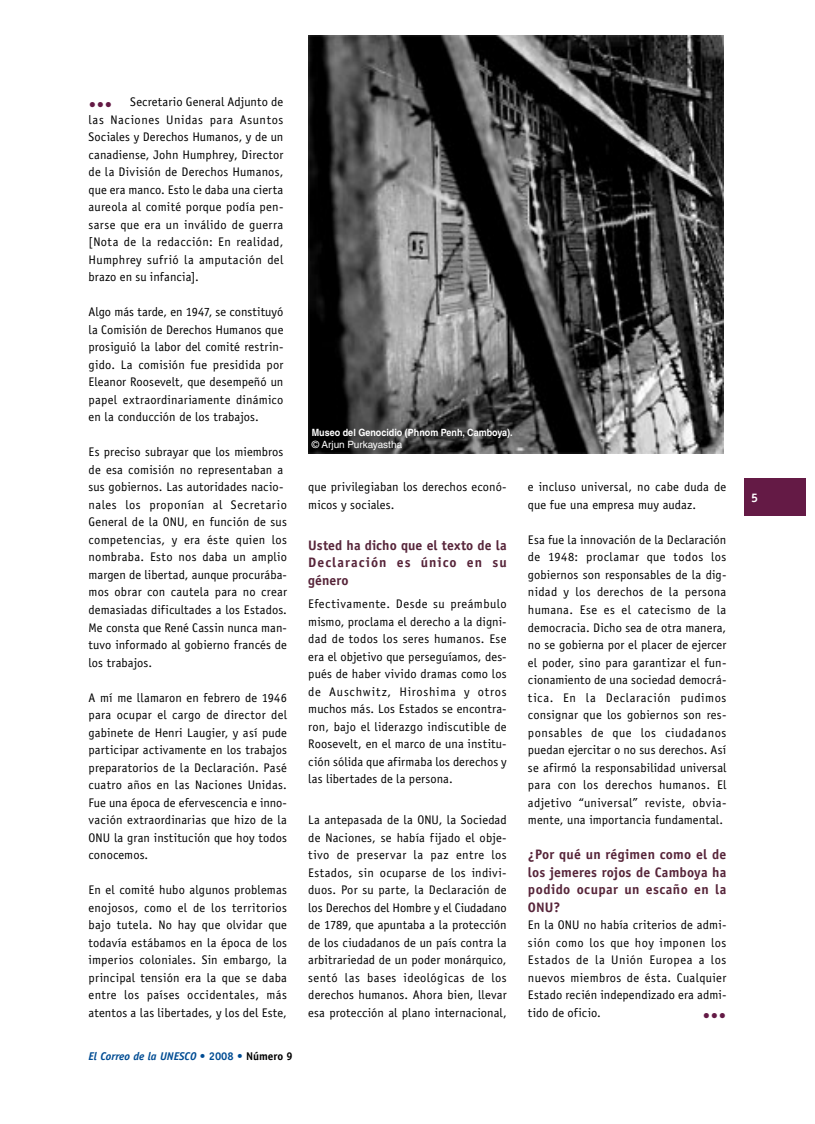
<style>
.page{position:relative;width:815px;height:1124px;background:#fff}
.page>*{position:absolute;margin:0;border:0;box-sizing:border-box;transform-origin:0 0}
.t1{font:17.5px "Wingdings";color:#641a45}
.t2{font:700 13.75px/17.5px "Officina Sans";letter-spacing:.015em;color:#57253a;text-align:justify}
.t3{font:12.5px/17.5px "Officina Sans Std";letter-spacing:.01em;color:#000;text-align:justify}
.t4{font:700 12.5px "Officina Sans";color:#fff}
.t5{font:italic 700 11.25px "Officina Sans";color:#004c93}
.t6{font:700 10px "Helvetica LT Std";color:#fff;scale:.9 1}
.t7{font:10px "Helvetica LT Std";color:#fff}
.s1{color:#641a45}
.s2{font-style:normal}
.s3{font-style:normal;color:#000}
</style>
<div class="page">
<div style="left:744px;top:478px;width:61px;height:38px;background:#641a45"></div>
<img style="left:308px;top:35px;width:415px;height:419px">
<p class="t3" style="left:89px;top:93px;width:196px"><span class="s1">•••</span> Secretario General Adjunto de las Naciones Unidas para Asuntos Sociales y Derechos Humanos, y de un canadiense, John Humphrey, Director de la División de Derechos Humanos, que era manco. Esto le daba una cierta aureola al comité porque podía pen&shy;sarse que era un inválido de guerra [Nota de la redacción: En realidad, Humphrey sufrió la amputación del brazo en su infancia].</p>
<p class="t3" style="left:89px;top:303px;width:196px">Algo más tarde, en 1947, se constituyó la Comisión de Derechos Humanos que prosiguió la labor del comité restrin&shy;gido. La comisión fue presidida por Eleanor Roosevelt, que desempeñó un papel extraordinariamente dinámico en la conducción de los trabajos.</p>
<p class="t3" style="left:89px;top:443px;width:200px;text-align:left">Es preciso subrayar que los miembros de esa comisión no representaban a sus gobiernos. Las autoridades nacio&shy;nales los proponían al Secretario General de la ONU, en función de sus competencias, y era éste quien los nombraba. Esto nos daba un amplio margen de libertad, aunque procurába&shy;mos obrar con cautela para no crear demasiadas dificultades a los Estados.<br>Me consta que René Cassin nunca man&shy;tuvo informado al gobierno francés de los trabajos.</p>
<p class="t3" style="left:89px;top:688px;width:200px">A mí me llamaron en febrero de 1946 para ocupar el cargo de director del gabinete de Henri Laugier, y así pude participar activamente en los trabajos preparatorios de la Declaración. Pasé cuatro años en las Naciones Unidas.<br>Fue una época de efervescencia e inno&shy;vación extraordinarias que hizo de la ONU la gran institución que hoy todos conocemos.</p>
<p class="t3" style="left:89px;top:881px;width:200px">En el comité hubo algunos problemas enojosos, como el de los territorios bajo tutela. No hay que olvidar que todavía estábamos en la época de los imperios coloniales. Sin embargo, la principal tensión era la que se daba entre los países occidentales, más atentos a las libertades, y los del Este,</p>
<p class="t5" style="left:89px;top:1049px;width:206px">El Correo de la UNESCO <span class="s2">• 2008 •</span> <span class="s3">Número 9</span></p>
<p class="t6" style="left:312px;top:426px;width:225px">Museo del Genocidio (Phnom Penh, Camboya).</p>
<p class="t7" style="left:312px;top:439px;width:92px">© Arjun Purkayastha</p>
<p class="t3" style="left:308px;top:478px;width:200px">que privilegiaban los derechos econó&shy;micos y sociales.</p>
<p class="t2" style="left:308px;top:536px;width:200px">Usted ha dicho que el texto de la Declaración es único en su género</p>
<p class="t3" style="left:308px;top:595px;width:200px">Efectivamente. Desde su preámbulo mismo, proclama el derecho a la digni&shy;dad de todos los seres humanos. Ese era el objetivo que perseguíamos, des&shy;pués de haber vivido dramas como los de Auschwitz, Hiroshima y otros muchos más. Los Estados se encontra&shy;ron, bajo el liderazgo indiscutible de Roosevelt, en el marco de una institu&shy;ción sólida que afirmaba los derechos y las libertades de la persona.</p>
<p class="t3" style="left:308px;top:811px;width:200px">La antepasada de la ONU, la Sociedad de Naciones, se había fijado el obje&shy;tivo de preservar la paz entre los Estados, sin ocuparse de los indivi&shy;duos. Por su parte, la Declaración de los Derechos del Hombre y el Ciudadano de 1789, que apuntaba a la protección de los ciudadanos de un país contra la arbitrariedad de un poder monárquico, sentó las bases ideológicas de los derechos humanos. Ahora bien, llevar esa protección al plano internacional,</p>
<p class="t3" style="left:528px;top:478px;width:200px">e incluso universal, no cabe duda de que fue una empresa muy audaz.</p>
<p class="t3" style="left:528px;top:531px;width:200px">Esa fue la innovación de la Declaración de 1948: proclamar que todos los gobiernos son responsables de la dig&shy;nidad y los derechos de la persona humana. Ese es el catecismo de la democracia. Dicho sea de otra manera, no se gobierna por el placer de ejercer el poder, sino para garantizar el fun&shy;cionamiento de una sociedad democrá&shy;tica. En la Declaración pudimos consignar que los gobiernos son res&shy;ponsables de que los ciudadanos puedan ejercitar o no sus derechos. Así se afirmó la responsabilidad universal para con los derechos humanos. El adjetivo “universal” reviste, obvia&shy;mente, una importancia fundamental.</p>
<p class="t2" style="left:528px;top:845px;width:200px">¿Por qué un régimen como el de los jemeres rojos de Camboya ha podido ocupar un escaño en la ONU?</p>
<p class="t3" style="left:528px;top:916px;width:200px">En la ONU no había criterios de admi&shy;sión como los que hoy imponen los Estados de la Unión Europea a los nuevos miembros de ésta. Cualquier Estado recién independizado era admi&shy;tido de oficio.</p>
<h1 class="t1" style="left:702px;top:1005px;width:25px">•••</h1>
<p class="t4" style="left:751px;top:490px;width:8px">5</p>
</div>
